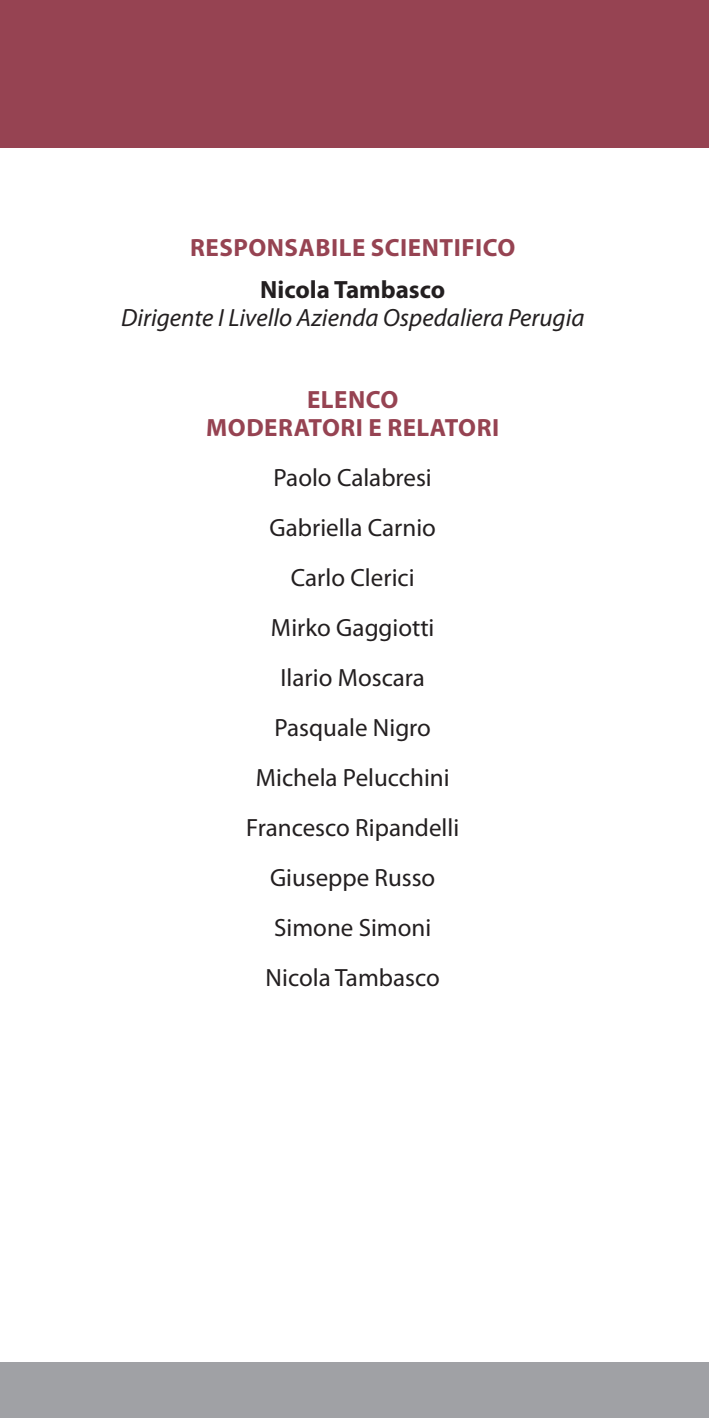
<style>
.page{position:relative;width:709px;height:1418px;background:#fff}
.page>*{position:absolute;margin:0;border:0;box-sizing:border-box;transform-origin:0 0}
.t1{font:25px "Myriad Pro";color:#231f20}
.t2{font:700 25px "Myriad Pro";letter-spacing:.02em;color:#964352}
.t3{font:italic 25px "Myriad Pro";color:#231f20}
.t4{font:700 25px "Myriad Pro";color:#231f20}
</style>
<div class="page">
<div style="left:0;top:0;width:709px;height:147px;background:#964352"></div>
<div style="left:0;top:1362px;width:709px;height:55px;background:#a0a1a5"></div>
<p class="t2" style="left:190px;top:231px;width:326px">RESPONSABILE SCIENTIFICO</p>
<p class="t4" style="left:260px;top:273px;width:186px">Nicola Tambasco</p>
<p class="t3" style="left:121px;top:302px;width:465px">Dirigente I Livello Azienda Ospedaliera Perugia</p>
<p class="t2" style="left:307px;top:383px;width:93px">ELENCO</p>
<p class="t2" style="left:206px;top:411px;width:294px">MODERATORI E RELATORI</p>
<p class="t1" style="left:274px;top:462px;width:160px">Paolo Calabresi</p>
<p class="t1" style="left:269px;top:512px;width:168px">Gabriella Carnio</p>
<p class="t1" style="left:291px;top:562px;width:125px">Carlo Clerici</p>
<p class="t1" style="left:271px;top:612px;width:165px">Mirko Gaggiotti</p>
<p class="t1" style="left:280px;top:662px;width:146px">Ilario Moscara</p>
<p class="t1" style="left:274px;top:712px;width:158px">Pasquale Nigro</p>
<p class="t1" style="left:256px;top:762px;width:195px">Michela Pelucchini</p>
<p class="t1" style="left:246px;top:812px;width:215px">Francesco Ripandelli</p>
<p class="t1" style="left:270px;top:862px;width:167px">Giuseppe Russo</p>
<p class="t1" style="left:274px;top:912px;width:158px">Simone Simoni</p>
<p class="t1" style="left:265px;top:962px;width:176px">Nicola Tambasco</p>
</div>
